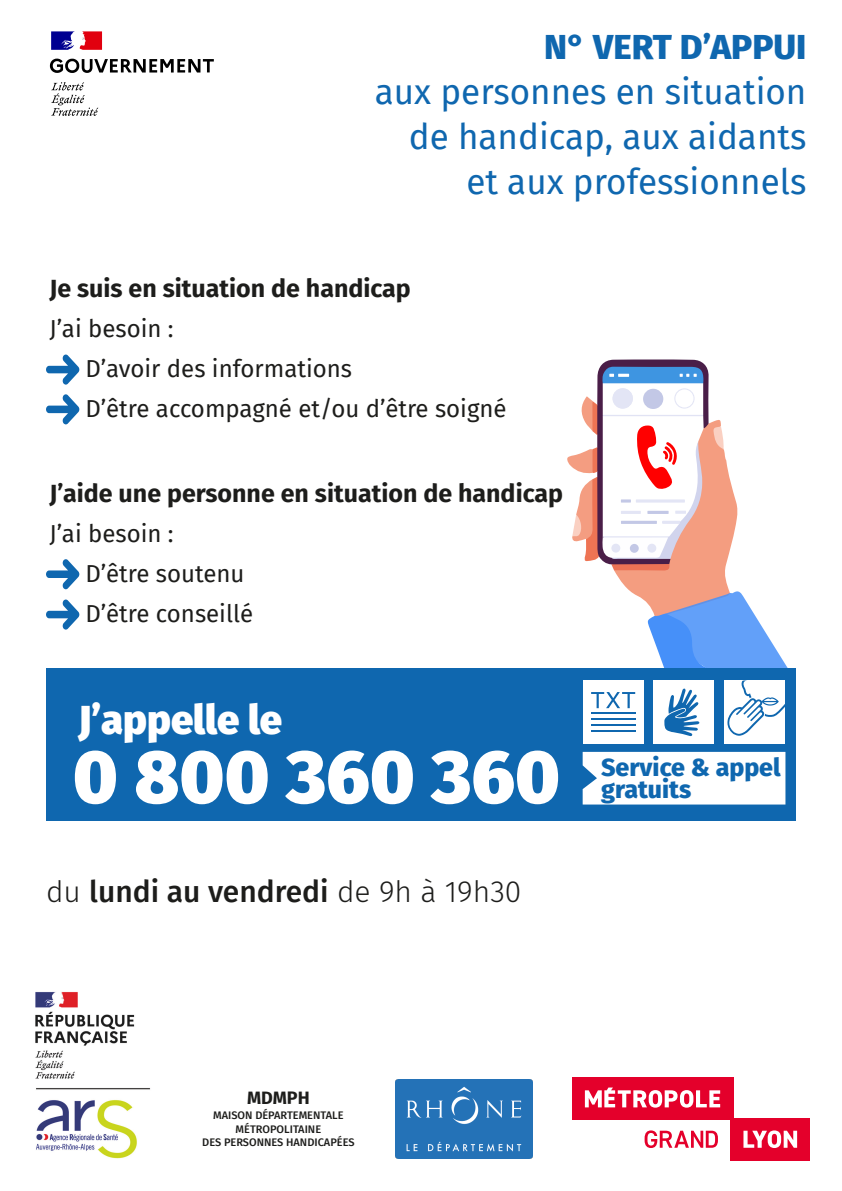
<style>
.page{position:relative;width:842px;height:1191px;background:#fff}
.page>*{position:absolute;margin:0;border:0;box-sizing:border-box;transform-origin:0 0}
.t1{font:900 75px "Fira Sans";color:#fff}
.t2{font:900 40px "Fira Sans";color:#fff}
.t3{font:35px/45px "Fira Sans";color:#0f67af;text-align:right}
.t4{font:800 35px "Fira Sans";color:#0f67af}
.t5{font:500 30px "Fira Sans";color:#1d1d1b}
.t6{font:700 25px "Fira Sans";color:#1d1d1b}
.t7{font:800 25px/22px "Fira Sans";color:#0f67af}
.t8{font:24px/40px "Fira Sans";color:#1d1d1b}
.t9{font:700 18px "Fira Sans";color:#1d1d1b}
.t10{font:500 11px/13.2px "Fira Sans";color:#1d1d1b;text-align:center}
.s1{font-weight:300}
</style>
<div class="page">
<svg style="left:51px;top:82px;width:47px;height:34px"></svg>
<svg style="left:50px;top:59px;width:164px;height:14px"></svg>
<svg style="left:51px;top:31px;width:51px;height:19px"></svg>
<div style="left:46px;top:668px;width:750px;height:153px;background:#0f67af"></div>
<div style="left:583px;top:752px;width:202px;height:52px;background:#fff"></div>
<div style="left:583px;top:681px;width:61px;height:63px;background:#fff"></div>
<div style="left:653px;top:681px;width:61px;height:63px;background:#fff"></div>
<div style="left:724px;top:681px;width:61px;height:63px;background:#fff"></div>
<svg style="left:567px;top:359px;width:221px;height:378px"></svg>
<img style="left:35px;top:992px;width:116px;height:167px">
<img style="left:395px;top:1079px;width:138px;height:79px">
<div style="left:572px;top:1077px;width:161px;height:43px;background:#e4002b"></div>
<div style="left:731px;top:1117px;width:79px;height:43px;background:#e4002b"></div>
<svg style="left:645px;top:1130px;width:73px;height:18px"></svg>
<svg style="left:585px;top:1087px;width:135px;height:20px"></svg>
<svg style="left:743px;top:1130px;width:54px;height:18px"></svg>
<svg style="left:46px;top:354px;width:33px;height:31px"></svg>
<svg style="left:46px;top:394px;width:33px;height:30px"></svg>
<svg style="left:46px;top:559px;width:33px;height:30px"></svg>
<svg style="left:46px;top:599px;width:33px;height:30px"></svg>
<h3 class="t4" style="left:544px;top:26px;width:264px">N° VERT D’APPUI</h3>
<h3 class="t3" style="left:375px;top:70px;width:433px">aux personnes en situation de handicap, aux aidants et aux professionnels</h3>
<p class="t6" style="left:50px;top:274px;width:363px">Je suis en situation de handicap</p>
<p class="t8" style="left:86px;top:309px;width:423px;text-indent:-36px">J’ai besoin :<br>D’avoir des informations<br>D’être accompagné et/ou d’être soigné</p>
<p class="t6" style="left:50px;top:478px;width:515px">J’aide une personne en situation de handicap</p>
<p class="t8" style="left:86px;top:514px;width:169px;text-indent:-36px">J’ai besoin :<br>D’être soutenu<br>D’être conseillé</p>
<h2 class="t2" style="left:79px;top:696px;width:205px">J’appelle le</h2>
<h1 class="t1" style="left:73px;top:732px;width:489px">0 800 360 360</h1>
<p class="t5" style="left:46px;top:873px;width:477px"><span class="s1">du</span> lundi au vendredi <span class="s1">de 9h à 19h30</span></p>
<p class="t7" style="left:601px;top:756px;width:181px">Service &amp; appel gratuits</p>
<p class="t9" style="left:247px;top:1087px;width:64px">MDMPH</p>
<p class="t10" style="left:202px;top:1109px;width:154px">MAISON DÉPARTEMENTALE<br>MÉTROPOLITAINE<br>DES PERSONNES HANDICAPÉES</p>
</div>
